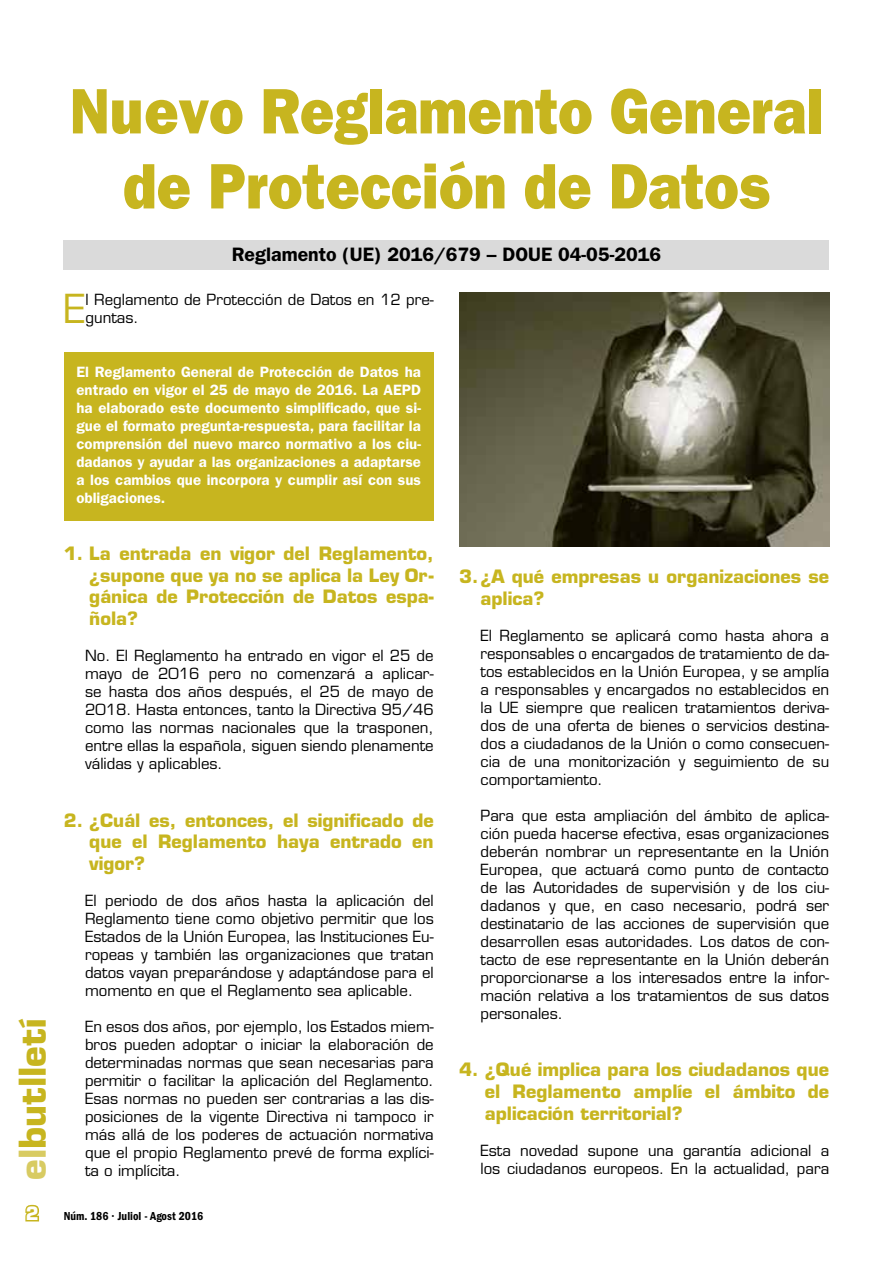
<style>
.page{position:relative;width:893px;height:1263px;background:#fff}
.page>*{position:absolute;margin:0;border:0;box-sizing:border-box;transform-origin:0 0}
.t1{font:800 64.5px/75px "Franklin Gothic";color:#c7b51f;text-align:center;scale:.89 1}
.t2{font:39px "Eurostile";color:#c7b51f}
.t3{font:700 36px "Eurostile";color:#c7b51f}
.t4{font:600 19.5px "Franklin Gothic";color:#000}
.t5{font:700 18px/21.6px "Eurostile";color:#c7b51f;text-align:justify}
.t6{font:700 18px "Eurostile";color:#fff}
.t7{font:15px/18px "Eurostile";color:#000;text-align:justify}
.t8{font:600 15px/18px "Franklin Gothic";color:#fff;text-align:justify}
.t9{font:600 condensed 12px "Franklin Gothic";color:#000}
.s1{color:#d8cb62}
.s2{font-weight:400;font-size:18px;color:#fff}
</style>
<div class="page">
<svg style="left:25px;top:1204px;width:15px;height:18px"></svg>
<div style="left:64px;top:352px;width:370px;height:169px;background:#c7b51f"></div>
<div style="left:64px;top:240px;width:765px;height:30px;background:#dadada"></div>
<img style="left:459px;top:292px;width:370px;height:255px">
<h1 class="t1" style="left:70px;top:74px;width:848px">Nuevo Reglamento General de Protección de Datos</h1>
<h3 class="t4" style="left:232px;top:242px;width:431px">Reglamento (UE) 2016/679 – DOUE 04-05-2016</h3>
<h2 class="t2" style="left:64px;top:285px;width:23px">E</h2>
<p class="t7" style="left:86px;top:290px;width:350px">l Reglamento de Protección de Datos en 12 pre&shy;guntas.</p>
<p class="t8" style="left:77px;top:362px;width:346px">El Reglamento General de Protección de Datos ha entrado en vigor el 25 de mayo de 2016. La AEPD ha elaborado este documento simplificado, que si&shy;gue el formato pregunta-respuesta, para facilitar la comprensión del nuevo marco normativo a los ciu&shy;dadanos y ayudar a las organizaciones a adaptarse a los cambios que incorpora y cumplir así con sus obligaciones.</p>
<p class="t5" style="left:89px;top:543px;width:346px;text-indent:-26px">1. La entrada en vigor del Reglamento, ¿supone que ya no se aplica la Ley Or&shy;gánica de Protección de Datos espa&shy;ñola?</p>
<p class="t7" style="left:85px;top:647px;width:350px">No. El Reglamento ha entrado en vigor el 25 de mayo de 2016 pero no comenzará a aplicar&shy;se hasta dos años después, el 25 de mayo de 2018. Hasta entonces, tanto la Directiva 95/46 como las normas nacionales que la trasponen, entre ellas la española, siguen siendo plenamente válidas y aplicables.</p>
<p class="t5" style="left:89px;top:809px;width:346px;text-indent:-26px">2. ¿Cuál es, entonces, el significado de que el Reglamento haya entrado en vigor?</p>
<p class="t7" style="left:85px;top:891px;width:350px">El periodo de dos años hasta la aplicación del Reglamento tiene como objetivo permitir que los Estados de la Unión Europea, las Instituciones Eu&shy;ropeas y también las organizaciones que tratan datos vayan preparándose y adaptándose para el momento en que el Reglamento sea aplicable.</p>
<p class="t7" style="left:85px;top:1017px;width:350px">En esos dos años, por ejemplo, los Estados miem&shy;bros pueden adoptar o iniciar la elaboración de determinadas normas que sean necesarias para permitir o facilitar la aplicación del Reglamento.<br>Esas normas no pueden ser contrarias a las dis&shy;posiciones de la vigente Directiva ni tampoco ir más allá de los poderes de actuación normativa que el propio Reglamento prevé de forma explíci&shy;ta o implícita.</p>
<h3 class="t3" style="left:10px;top:1180px;width:162px;rotate:-90deg"><span class="s1">el</span>butlletí</h3>
<p class="t6" style="left:26px;top:1202px;width:14px">2</p>
<p class="t9" style="left:41px;top:1209px;width:164px"><span class="s2">2</span> Núm. 186 · Juliol - Agost 2016</p>
<p class="t5" style="left:480px;top:566px;width:350px;text-indent:-21px">3.¿A qué empresas u organizaciones se aplica?</p>
<p class="t7" style="left:480px;top:626px;width:350px">El Reglamento se aplicará como hasta ahora a responsables o encargados de tratamiento de da&shy;tos establecidos en la Unión Europea, y se amplía a responsables y encargados no establecidos en la UE siempre que realicen tratamientos deriva&shy;dos de una oferta de bienes o servicios destina&shy;dos a ciudadanos de la Unión o como consecuen&shy;cia de una monitorización y seguimiento de su comportamiento.</p>
<p class="t7" style="left:480px;top:806px;width:350px">Para que esta ampliación del ámbito de aplica&shy;ción pueda hacerse efectiva, esas organizaciones deberán nombrar un representante en la Unión Europea, que actuará como punto de contacto de las Autoridades de supervisión y de los ciu&shy;dadanos y que, en caso necesario, podrá ser destinatario de las acciones de supervisión que desarrollen esas autoridades. Los datos de con&shy;tacto de ese representante en la Unión deberán proporcionarse a los interesados entre la infor&shy;mación relativa a los tratamientos de sus datos personales.</p>
<p class="t5" style="left:485px;top:1059px;width:346px;text-indent:-26px">4. ¿Qué implica para los ciudadanos que el Reglamento amplíe el ámbito de aplicación territorial?</p>
<p class="t7" style="left:480px;top:1141px;width:350px">Esta novedad supone una garantía adicional a los ciudadanos europeos. En la actualidad, para</p>
</div>
